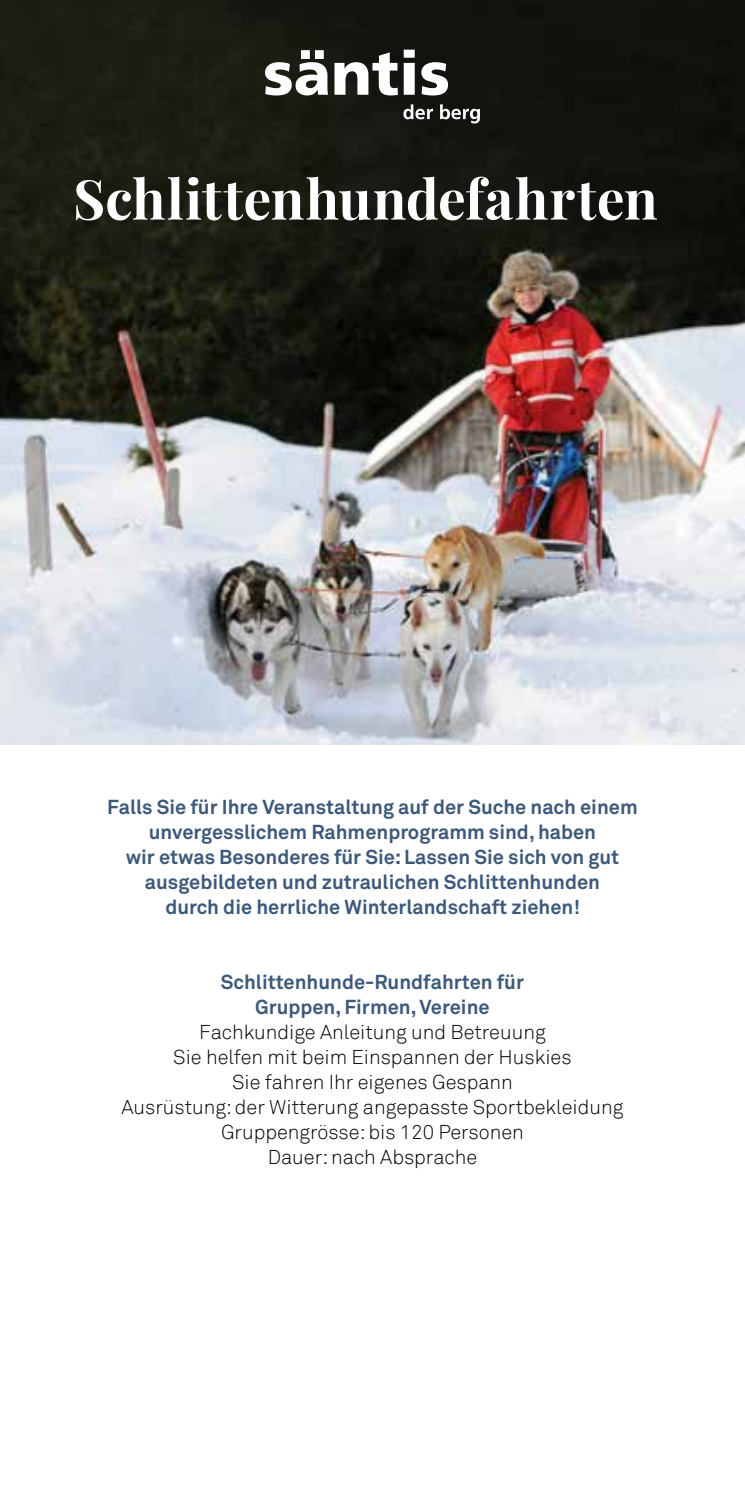
<style>
.page{position:relative;width:745px;height:1489px;background:#fff}
.page>*{position:absolute;margin:0;border:0;box-sizing:border-box;transform-origin:0 0}
.t1{font:700 55px "Playfair Display";letter-spacing:.005em;color:#fff}
.t2{font:700 20px/25px "Akkurat Pro";color:#3c587a;text-align:center}
.t3{font:300 20px/25px "Akkurat";color:#000;text-align:center}
</style>
<div class="page">
<img style="left:0;top:0;width:744px;height:744px">
<svg style="left:265px;top:50px;width:63px;height:45px"></svg>
<svg style="left:334px;top:52px;width:63px;height:43px"></svg>
<svg style="left:403px;top:50px;width:11px;height:45px"></svg>
<svg style="left:421px;top:62px;width:27px;height:33px"></svg>
<svg style="left:403px;top:104px;width:30px;height:15px"></svg>
<svg style="left:440px;top:104px;width:39px;height:19px"></svg>
<h1 class="t1" style="left:73px;top:164px;width:585px">Schlittenhundefahrten</h1>
<p class="t2" style="left:107px;top:794px;width:531px">Falls Sie für Ihre Veranstaltung auf der Suche nach einem unvergesslichem Rahmenprogramm sind, haben<br>wir etwas Besonderes für Sie: Lassen Sie sich von gut ausgebildeten und zutraulichen Schlittenhunden<br>durch die herrliche Winterlandschaft ziehen!</p>
<p class="t2" style="left:221px;top:969px;width:304px">Schlittenhunde-Rundfahrten für<br>Gruppen, Firmen, Vereine</p>
<p class="t3" style="left:121px;top:1020px;width:503px">Fachkundige Anleitung und Betreuung<br>Sie helfen mit beim Einspannen der Huskies<br>Sie fahren Ihr eigenes Gespann<br>Ausrüstung: der Witterung angepasste Sportbekleidung Gruppengrösse: bis 120 Personen<br>Dauer: nach Absprache</p>
</div>
